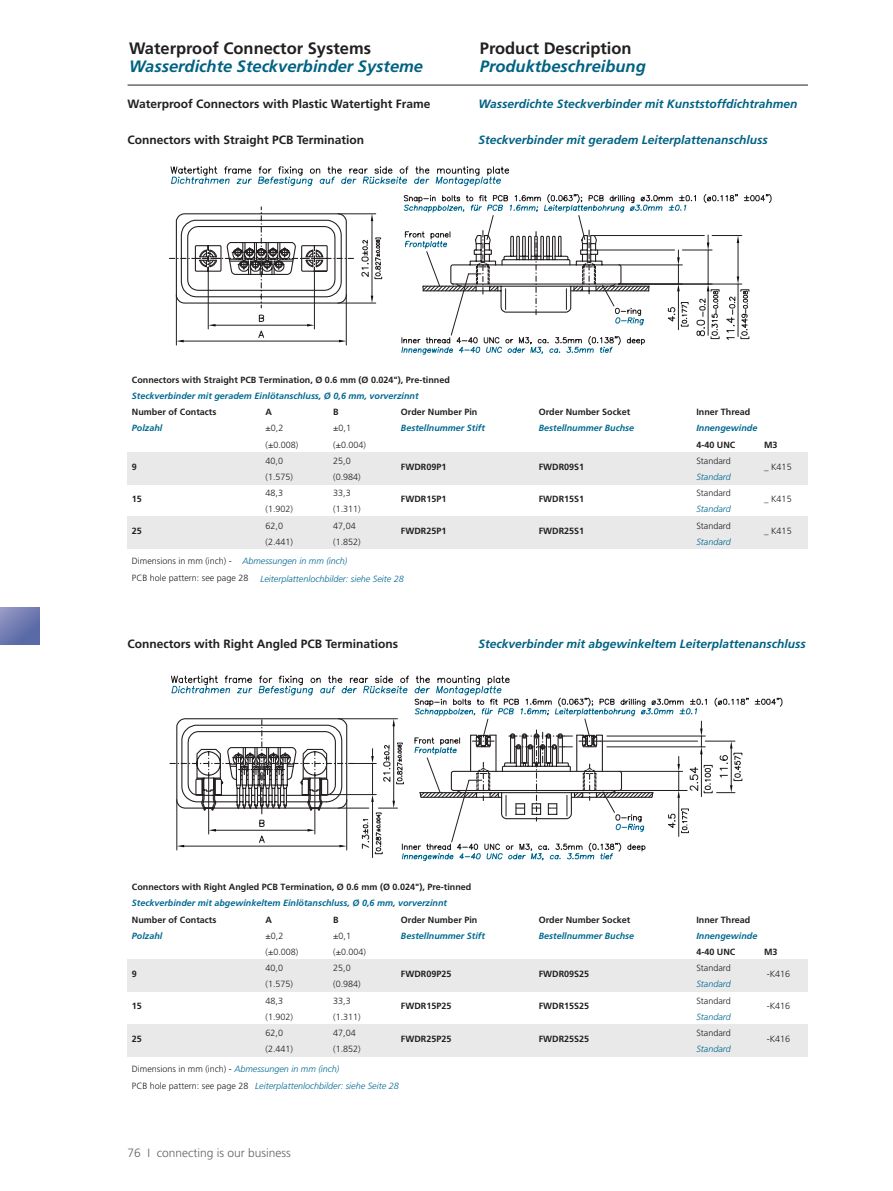
<style>
.page{position:relative;width:893px;height:1191px;background:#fff}
.page>*{position:absolute;margin:0;border:0;box-sizing:border-box;transform-origin:0 0}
.t1{font:italic 700 16.5px "Frutiger LT Std";color:#006283}
.t2{font:700 16.5px "Frutiger LT Std";color:#211f1f}
.t3{font:italic 700 12px "Frutiger LT Std";color:#006283}
.t4{font:700 12px "Frutiger LT Std";color:#211f1f}
.t5{font:300 12px "Frutiger LT Std";color:#636262}
.t6{font:700 9px "Frutiger LT Std";color:#231f20}
.t7{font:300 9px/17.2px "Frutiger LT Std";color:#231f20}
.t8{font:italic 700 9px "Frutiger LT Std";color:#006991}
.t9{font:italic 300 9px/17.2px "Frutiger LT Std";color:#006991}
.s1{font-style:italic;color:#006991}
.s2{font-style:normal;color:#231f20}
</style>
<div class="page">
<div style="left:128px;top:452px;width:680px;height:32px;background:#e9e9e9"></div>
<div style="left:128px;top:516px;width:680px;height:32px;background:#e9e9e9"></div>
<hr style="left:128px;top:85px;width:680px;height:1px;background:#211f1f">
<svg style="left:0;top:608px;width:39px;height:36px"></svg>
<svg style="left:170px;top:166px;width:339px;height:20px"></svg>
<svg style="left:169px;top:194px;width:602px;height:160px"></svg>
<div style="left:128px;top:959px;width:680px;height:33px;background:#e9e9e9"></div>
<div style="left:128px;top:1024px;width:680px;height:32px;background:#e9e9e9"></div>
<svg style="left:171px;top:676px;width:339px;height:7px"></svg>
<svg style="left:169px;top:683px;width:613px;height:178px"></svg>
<h1 class="t2" style="left:129px;top:41px;width:244px">Waterproof Connector Systems</h1>
<h1 class="t1" style="left:129px;top:58px;width:296px">Wasserdichte Steckverbinder Systeme</h1>
<h2 class="t4" style="left:128px;top:99px;width:304px">Waterproof Connectors with Plastic Watertight Frame</h2>
<h2 class="t4" style="left:128px;top:135px;width:238px">Connectors with Straight PCB Termination</h2>
<h1 class="t2" style="left:480px;top:41px;width:153px">Product Description</h1>
<h1 class="t1" style="left:480px;top:58px;width:167px">Produktbeschreibung</h1>
<h2 class="t3" style="left:478px;top:97px;width:320px">Wasserdichte Steckverbinder mit Kunststoffdichtrahmen</h2>
<h2 class="t3" style="left:478px;top:133px;width:291px">Steckverbinder mit geradem Leiterplattenanschluss</h2>
<p class="t6" style="left:132px;top:376px;width:319px">Connectors with Straight PCB Termination, Ø 0.6 mm (Ø 0.024"), Pre-tinned</p>
<p class="t8" style="left:132px;top:392px;width:288px">Steckverbinder mit geradem Einlötanschluss, Ø 0,6 mm, vorverzinnt</p>
<p class="t6" style="left:132px;top:408px;width:86px">Number of Contacts</p>
<p class="t6" style="left:265px;top:408px;width:8px">A</p>
<p class="t6" style="left:333px;top:408px;width:7px">B</p>
<p class="t6" style="left:401px;top:408px;width:78px">Order Number Pin</p>
<p class="t6" style="left:539px;top:408px;width:93px">Order Number Socket</p>
<p class="t6" style="left:696px;top:408px;width:56px">Inner Thread</p>
<p class="t8" style="left:132px;top:424px;width:32px">Polzahl</p>
<p class="t7" style="left:265px;top:420px;width:19px">±0,2</p>
<p class="t7" style="left:333px;top:420px;width:19px">±0,1</p>
<p class="t8" style="left:401px;top:424px;width:86px">Bestellnummer Stift</p>
<p class="t8" style="left:539px;top:424px;width:97px">Bestellnummer Buchse</p>
<p class="t8" style="left:696px;top:424px;width:63px">Innengewinde</p>
<p class="t7" style="left:265px;top:436px;width:34px">(±0.008)</p>
<p class="t7" style="left:333px;top:436px;width:34px">(±0.004)</p>
<p class="t6" style="left:696px;top:441px;width:41px">4-40 UNC</p>
<p class="t6" style="left:764px;top:441px;width:15px">M3</p>
<p class="t7" style="left:265px;top:453px;width:19px">40,0</p>
<p class="t7" style="left:333px;top:453px;width:19px">25,0</p>
<p class="t7" style="left:696px;top:453px;width:36px">Standard</p>
<p class="t7" style="left:265px;top:469px;width:29px">(1.575)</p>
<p class="t7" style="left:333px;top:469px;width:29px">(0.984)</p>
<p class="t9" style="left:696px;top:469px;width:36px">Standard</p>
<p class="t7" style="left:265px;top:485px;width:19px">48,3</p>
<p class="t7" style="left:333px;top:485px;width:19px">33,3</p>
<p class="t7" style="left:696px;top:485px;width:36px">Standard</p>
<p class="t7" style="left:265px;top:501px;width:29px">(1.902)</p>
<p class="t7" style="left:333px;top:501px;width:29px">(1.311)</p>
<p class="t9" style="left:696px;top:501px;width:36px">Standard</p>
<p class="t7" style="left:265px;top:517px;width:19px">62,0</p>
<p class="t7" style="left:333px;top:517px;width:24px">47,04</p>
<p class="t7" style="left:696px;top:517px;width:36px">Standard</p>
<p class="t7" style="left:265px;top:534px;width:29px">(2.441)</p>
<p class="t7" style="left:333px;top:534px;width:29px">(1.852)</p>
<p class="t9" style="left:696px;top:534px;width:36px">Standard</p>
<p class="t7" style="left:132px;top:553px;width:217px">Dimensions in mm (inch) - <span class="s1">Abmessungen in mm (inch)<br></span>PCB hole pattern: see page 28</p>
<p class="t6" style="left:539px;top:463px;width:47px">FWDR09S1</p>
<p class="t6" style="left:539px;top:495px;width:47px">FWDR15S1</p>
<p class="t6" style="left:539px;top:527px;width:47px">FWDR25S1</p>
<p class="t6" style="left:401px;top:463px;width:47px">FWDR09P1</p>
<p class="t6" style="left:401px;top:495px;width:47px">FWDR15P1</p>
<p class="t6" style="left:401px;top:527px;width:47px">FWDR25P1</p>
<p class="t6" style="left:132px;top:463px;width:7px">9</p>
<p class="t6" style="left:132px;top:495px;width:12px">15</p>
<p class="t6" style="left:132px;top:527px;width:12px">25</p>
<p class="t7" style="left:764px;top:458px;width:29px">_ K415</p>
<p class="t7" style="left:764px;top:491px;width:29px">_ K415</p>
<p class="t7" style="left:764px;top:523px;width:29px">_ K415</p>
<p class="t9" style="left:260px;top:571px;width:145px">Leiterplattenlochbilder: siehe Seite 28</p>
<h2 class="t4" style="left:128px;top:639px;width:272px">Connectors with Right Angled PCB Terminations</h2>
<h2 class="t3" style="left:478px;top:637px;width:329px">Steckverbinder mit abgewinkeltem Leiterplattenanschluss</h2>
<p class="t6" style="left:132px;top:883px;width:341px">Connectors with Right Angled PCB Termination, Ø 0.6 mm (Ø 0.024"), Pre-tinned</p>
<p class="t8" style="left:132px;top:899px;width:317px">Steckverbinder mit abgewinkeltem Einlötanschluss, Ø 0,6 mm, vorverzinnt</p>
<p class="t6" style="left:132px;top:915px;width:86px">Number of Contacts</p>
<p class="t6" style="left:265px;top:915px;width:8px">A</p>
<p class="t6" style="left:333px;top:915px;width:7px">B</p>
<p class="t6" style="left:401px;top:915px;width:78px">Order Number Pin</p>
<p class="t6" style="left:539px;top:915px;width:93px">Order Number Socket</p>
<p class="t6" style="left:696px;top:915px;width:56px">Inner Thread</p>
<p class="t8" style="left:132px;top:932px;width:32px">Polzahl</p>
<p class="t7" style="left:265px;top:927px;width:19px">±0,2</p>
<p class="t7" style="left:333px;top:927px;width:19px">±0,1</p>
<p class="t8" style="left:401px;top:932px;width:86px">Bestellnummer Stift</p>
<p class="t8" style="left:539px;top:932px;width:97px">Bestellnummer Buchse</p>
<p class="t8" style="left:696px;top:932px;width:63px">Innengewinde</p>
<p class="t7" style="left:265px;top:944px;width:34px">(±0.008)</p>
<p class="t7" style="left:333px;top:944px;width:34px">(±0.004)</p>
<p class="t6" style="left:696px;top:948px;width:41px">4-40 UNC</p>
<p class="t6" style="left:764px;top:948px;width:15px">M3</p>
<p class="t7" style="left:265px;top:960px;width:19px">40,0</p>
<p class="t7" style="left:333px;top:960px;width:19px">25,0</p>
<p class="t7" style="left:696px;top:960px;width:36px">Standard</p>
<p class="t7" style="left:265px;top:976px;width:29px">(1.575)</p>
<p class="t7" style="left:333px;top:976px;width:29px">(0.984)</p>
<p class="t9" style="left:696px;top:976px;width:36px">Standard</p>
<p class="t7" style="left:265px;top:992px;width:19px">48,3</p>
<p class="t7" style="left:333px;top:992px;width:19px">33,3</p>
<p class="t7" style="left:696px;top:992px;width:36px">Standard</p>
<p class="t7" style="left:265px;top:1008px;width:29px">(1.902)</p>
<p class="t7" style="left:333px;top:1008px;width:29px">(1.311)</p>
<p class="t9" style="left:696px;top:1008px;width:36px">Standard</p>
<p class="t7" style="left:265px;top:1025px;width:19px">62,0</p>
<p class="t7" style="left:333px;top:1025px;width:24px">47,04</p>
<p class="t7" style="left:696px;top:1025px;width:36px">Standard</p>
<p class="t7" style="left:265px;top:1041px;width:29px">(2.441)</p>
<p class="t7" style="left:333px;top:1041px;width:29px">(1.852)</p>
<p class="t9" style="left:696px;top:1041px;width:36px">Standard</p>
<p class="t9" style="left:132px;top:1060px;width:268px"><span class="s2">Dimensions in mm (inch) -</span> Abmessungen in mm (inch)<br><span class="s2">PCB hole pattern: see page 28</span> Leiterplattenlochbilder: siehe Seite 28</p>
<p class="t6" style="left:132px;top:970px;width:7px">9</p>
<p class="t6" style="left:132px;top:1002px;width:12px">15</p>
<p class="t6" style="left:132px;top:1035px;width:12px">25</p>
<p class="t6" style="left:401px;top:970px;width:52px">FWDR09P25</p>
<p class="t6" style="left:401px;top:1002px;width:52px">FWDR15P25</p>
<p class="t6" style="left:401px;top:1035px;width:52px">FWDR25P25</p>
<p class="t6" style="left:539px;top:970px;width:52px">FWDR09S25</p>
<p class="t6" style="left:539px;top:1002px;width:52px">FWDR15S25</p>
<p class="t6" style="left:539px;top:1035px;width:52px">FWDR25S25</p>
<p class="t7" style="left:767px;top:966px;width:25px">-K416</p>
<p class="t7" style="left:767px;top:998px;width:25px">-K416</p>
<p class="t7" style="left:767px;top:1030px;width:25px">-K416</p>
<h2 class="t5" style="left:128px;top:1148px;width:165px">76 I connecting is our business</h2>
</div>
